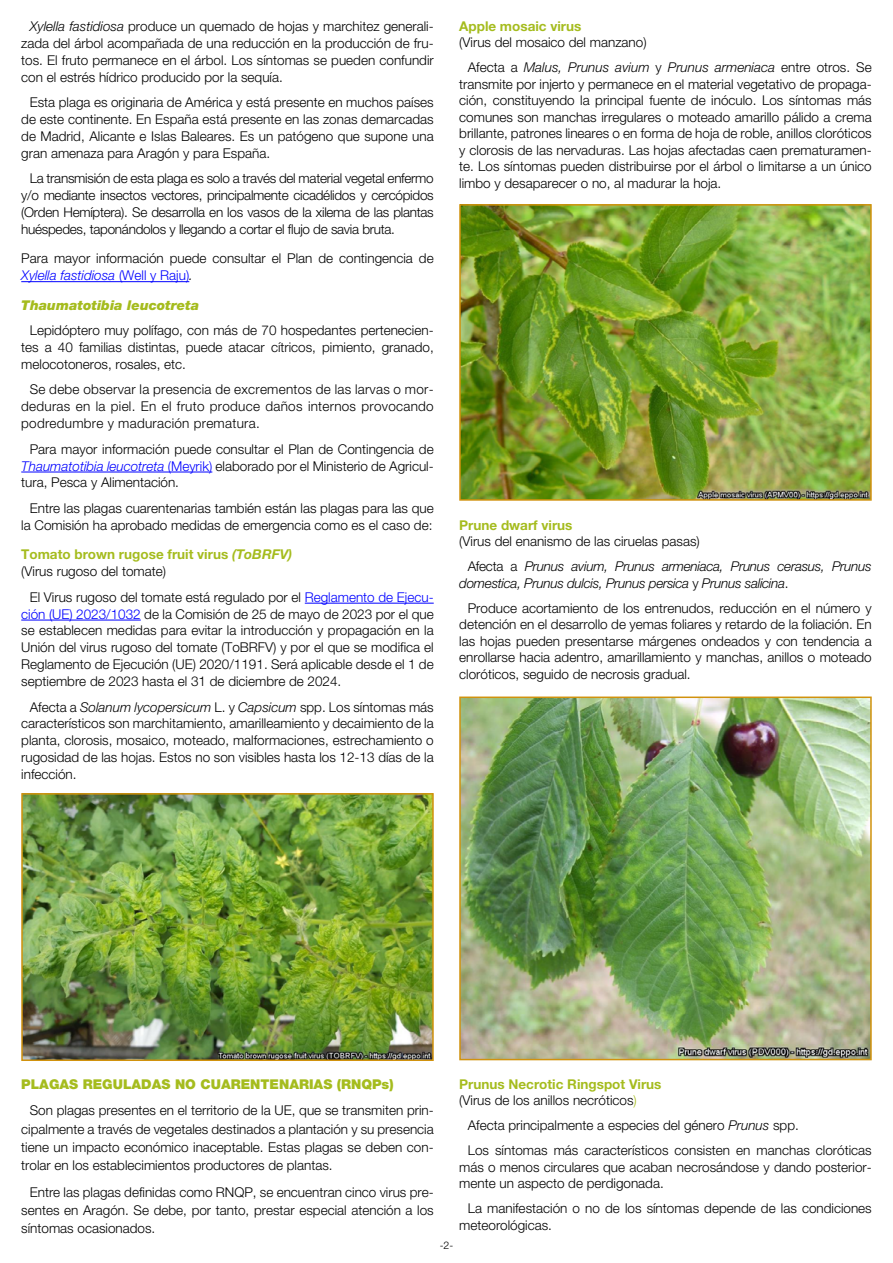
<style>
.page{position:relative;width:893px;height:1263px;background:#fff}
.page>*{position:absolute;margin:0;border:0;box-sizing:border-box;transform-origin:0 0}
.t1{font:300 13.5px/17px "Helvetica Neue LT Std";color:#000;text-align:justify}
.t2{font:italic 300 13.5px/25px "Helvetica Neue LT Std";letter-spacing:-.02em;color:#000}
.t3{font:700 13.5px/17px "Helvetica Neue LT Std";color:#a5bc1e}
.t4{font:900 13.5px "Helvetica Neue LT Std";color:#a5bc1e}
.t5{font:italic 900 13.5px "Helvetica Neue LT Std";color:#a5bc1e}
.t6{font:300 10.5px "Helvetica Neue LT Std";color:#000}
.s1{font-style:italic}
.s2{font-style:italic;color:#00f}
.s3{color:#00f}
.s4{font-weight:300;color:#000}
.s5{font-style:normal}
.s6{font-weight:700;color:#a5bc1e}
.s7{color:#a5bc1e}
</style>
<div class="page">
<hr style="left:21px;top:281px;width:168px;height:1px;background:#00f">
<hr style="left:21px;top:472px;width:191px;height:1px;background:#00f">
<hr style="left:305px;top:603px;width:129px;height:1px;background:#00f">
<hr style="left:21px;top:620px;width:120px;height:1px;background:#00f">
<img style="left:462px;top:207px;width:407px;height:291px">
<div style="left:459px;top:204px;width:413px;height:297px;border:2px solid #d1920d"></div>
<img style="left:462px;top:699px;width:407px;height:358px">
<div style="left:459px;top:696px;width:413px;height:364px;border:2px solid #d1920d"></div>
<img style="left:24px;top:796px;width:407px;height:262px">
<div style="left:21px;top:793px;width:413px;height:268px;border:2px solid #d1920d"></div>
<p class="t1" style="left:21px;top:17px;width:414px;text-indent:9px"><span class="s1">Xylella fastidiosa</span> produce un quemado de hojas y marchitez generali&shy;zada del árbol acompañada de una reducción en la producción de fru&shy;tos. El fruto permanece en el árbol. Los síntomas se pueden confundir con el estrés hídrico producido por la sequía.</p>
<p class="t1" style="left:21px;top:93px;width:414px;text-indent:9px">Esta plaga es originaria de América y está presente en muchos países de este continente. En España está presente en las zonas demarcadas de Madrid, Alicante e Islas Baleares. Es un patógeno que supone una gran amenaza para Aragón y para España.</p>
<p class="t1" style="left:21px;top:169px;width:414px;text-indent:9px">La transmisión de esta plaga es solo a través del material vegetal enfermo y/o mediante insectos vectores, principalmente cicadélidos y cercópidos (Orden Hemíptera). Se desarrolla en los vasos de la xilema de las plantas huéspedes, taponándolos y llegando a cortar el flujo de savia bruta.</p>
<p class="t1" style="left:21px;top:250px;width:414px">Para mayor información puede consultar el Plan de contingencia de<br><span class="s2">Xylella fastidiosa</span> <span class="s3">(Well y Raju)</span><span class="s1">.</span></p>
<p class="t5" style="left:21px;top:297px;width:180px">Thaumatotibia leucotreta</p>
<p class="t1" style="left:21px;top:322px;width:414px;text-indent:9px">Lepidóptero muy polífago, con más de 70 hospedantes pertenecien&shy;tes a 40 familias distintas, puede atacar cítricos, pimiento, granado, melocotoneros, rosales, etc.</p>
<p class="t1" style="left:21px;top:381px;width:414px;text-indent:9px">Se debe observar la presencia de excrementos de las larvas o mor&shy;deduras en la piel. En el fruto produce daños internos provocando podredumbre y maduración prematura.</p>
<p class="t1" style="left:21px;top:440px;width:414px;text-indent:9px">Para mayor información puede consultar el Plan de Contingencia de <span class="s2">Thaumatotibia leucotreta</span> <span class="s3">(Meyrik)</span> elaborado por el Ministerio de Agricul&shy;tura, Pesca y Alimentación.</p>
<p class="t1" style="left:21px;top:499px;width:414px;text-align:right">Entre las plagas cuarentenarias también están las plagas para las que la Comisión ha aprobado medidas de emergencia como es el caso de:</p>
<p class="t3" style="left:21px;top:546px;width:272px">Tomato brown rugose fruit virus <span class="s1">(ToBRFV) </span><span class="s4">(Virus rugoso del tomate)</span></p>
<p class="t1" style="left:21px;top:588px;width:414px;text-indent:9px">El Virus rugoso del tomate está regulado por el <span class="s3">Reglamento de Ejecu&shy;ción (UE) 2023/1032</span> de la Comisión de 25 de mayo de 2023 por el que se establecen medidas para evitar la introducción y propagación en la Unión del virus rugoso del tomate (ToBRFV) y por el que se modifica el Reglamento de Ejecución (UE) 2020/1191. Será aplicable desde el 1 de septiembre de 2023 hasta el 31 de diciembre de 2024.</p>
<p class="t1" style="left:21px;top:698px;width:414px;text-indent:9px">Afecta a <span class="s1">Solanum lycopersicum</span> L. y <span class="s1">Capsicum</span> spp. Los síntomas más característicos son marchitamiento, amarilleamiento y decaimiento de la planta, clorosis, mosaico, moteado, malformaciones, estrechamiento o rugosidad de las hojas. Estos no son visibles hasta los 12-13 días de la infección.</p>
<p class="t3" style="left:459px;top:17px;width:124px">Apple mosaic virus</p>
<p class="t1" style="left:468px;top:30px;width:405px;line-height:25px;text-indent:-9px">(Virus del mosaico del manzano)<br>Afecta a <span class="s1">Malus, Prunus avium</span> y <span class="s1">Prunus armeniaca</span> entre otros. Se</p>
<p class="t1" style="left:459px;top:76px;width:414px;line-height:16.5px">transmite por injerto y permanece en el material vegetativo de propaga&shy;ción, constituyendo la principal fuente de inóculo. Los síntomas más comunes son manchas irregulares o moteado amarillo pálido a crema brillante, patrones lineares o en forma de hoja de roble, anillos cloróticos y clorosis de las nervaduras. Las hojas afectadas caen prematuramen&shy;te. Los síntomas pueden distribuirse por el árbol o limitarse a un único limbo y desaparecer o no, al madurar la hoja.</p>
<p class="t3" style="left:459px;top:516px;width:115px">Prune dwarf virus</p>
<p class="t2" style="left:468px;top:528px;width:405px;text-indent:-9px"><span class="s5">(Virus del enanismo de las ciruelas pasas)<br>Afecta a</span> Prunus avium, Prunus armeniaca, Prunus cerasus, Prunus</p>
<p class="t1" style="left:468px;top:570px;width:405px;line-height:25px;text-indent:-9px"><span class="s1">domestica, Prunus dulcis, Prunus persica</span> y <span class="s1">Prunus salicina</span>.<br>Produce acortamiento de los entrenudos, reducción en el número y</p>
<p class="t1" style="left:459px;top:616px;width:414px;line-height:16.5px">detención en el desarrollo de yemas foliares y retardo de la foliación. En las hojas pueden presentarse márgenes ondeados y con tendencia a enrollarse hacia adentro, amarillamiento y manchas, anillos o moteado cloróticos, seguido de necrosis gradual.</p>
<p class="t4" style="left:21px;top:1076px;width:374px">PLAGAS REGULADAS NO CUARENTENARIAS (RNQPs)</p>
<p class="t1" style="left:21px;top:1101px;width:414px;line-height:18.1px;text-indent:9px">Son plagas presentes en el territorio de la UE, que se transmiten prin&shy;cipalmente a través de vegetales destinados a plantación y su presencia tiene un impacto económico inaceptable. Estas plagas se deben con&shy;trolar en los establecimientos productores de plantas.</p>
<p class="t1" style="left:21px;top:1182px;width:414px;line-height:18.1px;text-indent:9px">Entre las plagas definidas como RNQP, se encuentran cinco virus pre&shy;sentes en Aragón. Se debe, por tanto, prestar especial atención a los síntomas ocasionados.</p>
<p class="t1" style="left:459px;top:1075px;width:204px;line-height:16.5px"><span class="s6">Prunus Necrotic Ringspot Virus </span>(Virus de los anillos necróticos<span class="s7">)</span></p>
<p class="t1" style="left:468px;top:1112px;width:405px;line-height:25px">Afecta principalmente a especies del género <span class="s1">Prunus</span> spp.<br>Los síntomas más característicos consisten en manchas cloróticas</p>
<p class="t1" style="left:459px;top:1158px;width:414px;line-height:16.5px">más o menos circulares que acaban necrosándose y dando posterior&shy;mente un aspecto de perdigonada.</p>
<p class="t1" style="left:459px;top:1200px;width:414px;line-height:16.5px;text-indent:9px">La manifestación o no de los síntomas depende de las condiciones meteorológicas.</p>
<p class="t6" style="left:440px;top:1239px;width:15px">-2-</p>
</div>
